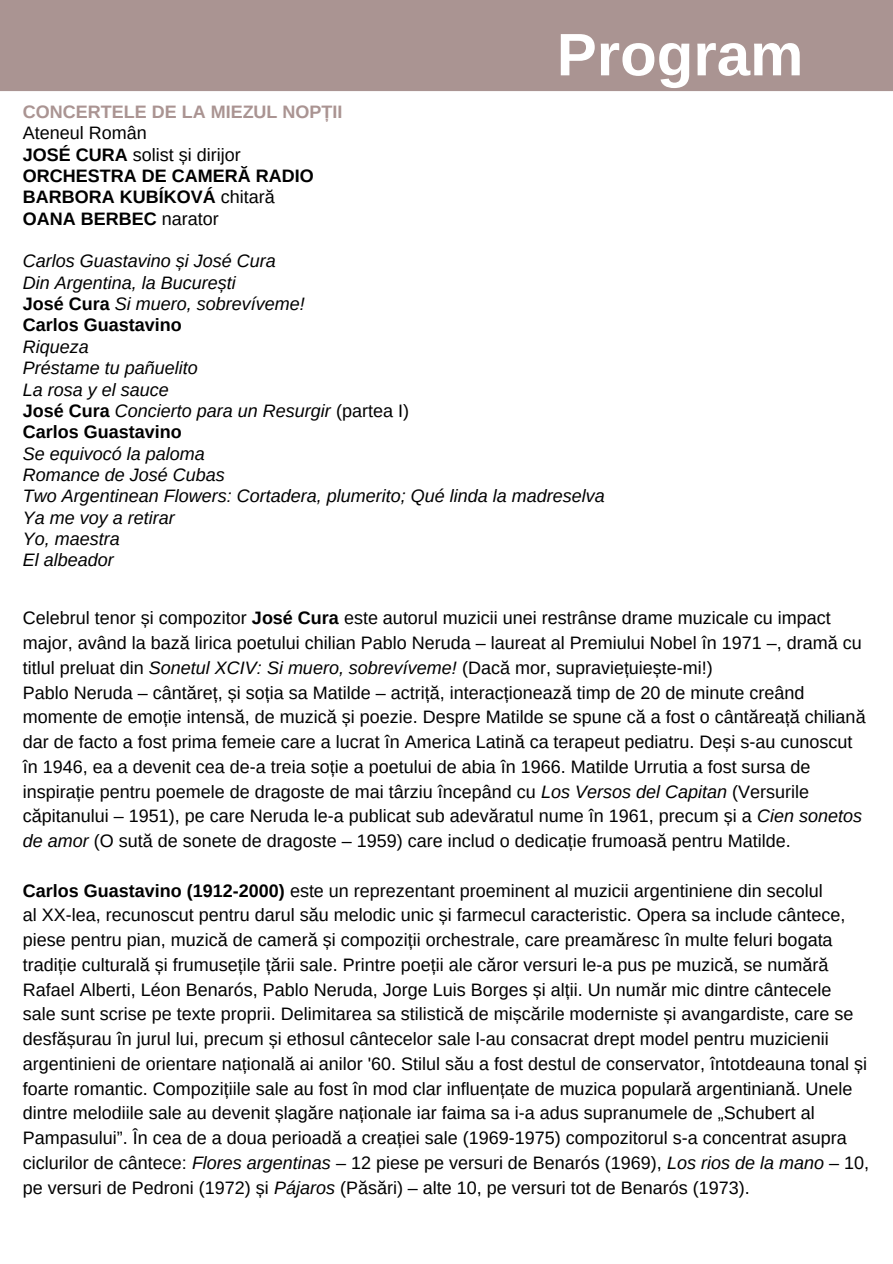
<style>
.page{position:relative;width:893px;height:1264px;background:#fff}
.page>*{position:absolute;margin:0;border:0;box-sizing:border-box;transform-origin:0 0}
.t1{font:700 60px "Arimo";color:#fff}
.t2{font:18px/24.8px "Arimo";color:#000}
.t3{font:italic 18px "Arimo";color:#000}
.t4{font:700 18px "Arimo";color:#000}
.t5{font:700 18px "Arimo";color:#aa9492}
.s1{font-weight:700}
.s2{font-weight:400}
.s3{font-weight:700;font-style:normal}
.s4{font-style:normal}
.s5{font-style:italic}
</style>
<div class="page">
<div style="left:0;top:0;width:892px;height:91px;background:#aa9492"></div>
<p class="t1" style="left:556px;top:21px;width:248px">Program</p>
<p class="t5" style="left:23px;top:101px;width:321px">CONCERTELE DE LA MIEZUL NOPȚII</p>
<p class="t2" style="left:23px;top:120px;width:125px">Ateneul Român</p>
<p class="t2" style="left:23px;top:142px;width:219px"><span class="s1">JOSÉ CURA</span> solist și dirijor</p>
<p class="t4" style="left:23px;top:165px;width:292px">ORCHESTRA DE CAMERĂ RADIO</p>
<p class="t4" style="left:23px;top:187px;width:253px">BARBORA KUBÍKOVÁ <span class="s2">chitară</span></p>
<p class="t4" style="left:23px;top:208px;width:197px">OANA BERBEC <span class="s2">narator</span></p>
<p class="t3" style="left:23px;top:251px;width:254px">Carlos Guastavino și José Cura</p>
<p class="t3" style="left:23px;top:272px;width:214px">Din Argentina, la București</p>
<p class="t3" style="left:23px;top:294px;width:283px"><span class="s3">José Cura</span> Si muero, sobrevíveme!</p>
<p class="t4" style="left:23px;top:315px;width:160px">Carlos Guastavino</p>
<p class="t3" style="left:23px;top:336px;width:67px">Riqueza</p>
<p class="t3" style="left:23px;top:358px;width:176px">Préstame tu pañuelito</p>
<p class="t3" style="left:23px;top:379px;width:147px">La rosa y el sauce</p>
<p class="t3" style="left:23px;top:400px;width:387px"><span class="s3">José Cura</span> Concierto para un Resurgir <span class="s4">(partea I)</span></p>
<p class="t4" style="left:23px;top:422px;width:160px">Carlos Guastavino</p>
<p class="t3" style="left:23px;top:443px;width:183px">Se equivocó la paloma</p>
<p class="t3" style="left:23px;top:464px;width:203px">Romance de José Cubas</p>
<p class="t3" style="left:23px;top:486px;width:583px">Two Argentinean Flowers: Cortadera, plumerito; Qué linda la madreselva</p>
<p class="t3" style="left:23px;top:507px;width:153px">Ya me voy a retirar</p>
<p class="t3" style="left:23px;top:529px;width:98px">Yo, maestra</p>
<p class="t3" style="left:23px;top:550px;width:92px">El albeador</p>
<p class="t2" style="left:23px;top:606px;width:840px">Celebrul tenor și compozitor <span class="s1">José Cura</span> este autorul muzicii unei restrânse drame muzicale cu impact major, având la bază lirica poetului chilian Pablo Neruda – laureat al Premiului Nobel în 1971 –, dramă cu titlul preluat din <span class="s5">Sonetul XCIV: Si muero, sobrevíveme!</span> (Dacă mor, supraviețuiește-mi!)</p>
<p class="t2" style="left:23px;top:680px;width:844px">Pablo Neruda – cântăreț, și soția sa Matilde – actriță, interacționează timp de 20 de minute creând momente de emoție intensă, de muzică și poezie. Despre Matilde se spune că a fost o cântăreață chiliană dar de facto a fost prima femeie care a lucrat în America Latină ca terapeut pediatru. Deși s-au cunoscut în 1946, ea a devenit cea de-a treia soție a poetului de abia în 1966. Matilde Urrutia a fost sursa de inspirație pentru poemele de dragoste de mai târziu începând cu <span class="s5">Los Versos del Capitan</span> (Versurile căpitanului – 1951), pe care Neruda le-a publicat sub adevăratul nume în 1961, precum și a <span class="s5">Cien sonetos de amor</span> (O sută de sonete de dragoste – 1959) care includ o dedicație frumoasă pentru Matilde.</p>
<p class="t2" style="left:23px;top:878px;width:801px"><span class="s1">Carlos Guastavino (1912-2000)</span> este un reprezentant proeminent al muzicii argentiniene din secolul</p>
<p class="t2" style="left:23px;top:902px;width:847px">al XX-lea, recunoscut pentru darul său melodic unic și farmecul caracteristic. Opera sa include cântece, piese pentru pian, muzică de cameră și compoziții orchestrale, care preamăresc în multe feluri bogata tradiție culturală și frumusețile țării sale. Printre poeții ale căror versuri le-a pus pe muzică, se numără Rafael Alberti, Léon Benarós, Pablo Neruda, Jorge Luis Borges și alții. Un număr mic dintre cântecele<br>sale sunt scrise pe texte proprii. Delimitarea sa stilistică de mișcările moderniste și avangardiste, care se desfășurau în jurul lui, precum și ethosul cântecelor sale l-au consacrat drept model pentru muzicienii argentinieni de orientare națională ai anilor '60. Stilul său a fost destul de conservator, întotdeauna tonal și foarte romantic. Compozițiile sale au fost în mod clar influențate de muzica populară argentiniană. Unele dintre melodiile sale au devenit șlagăre naționale iar faima sa i-a adus supranumele de „Schubert al Pampasului”. În cea de a doua perioadă a creației sale (1969-1975) compozitorul s-a concentrat asupra ciclurilor de cântece: <span class="s5">Flores argentinas</span> – 12 piese pe versuri de Benarós (1969), <span class="s5">Los rios de la mano</span> – 10, pe versuri de Pedroni (1972) și <span class="s5">Pájaros</span> (Păsări) – alte 10, pe versuri tot de Benarós (1973).</p>
</div>
